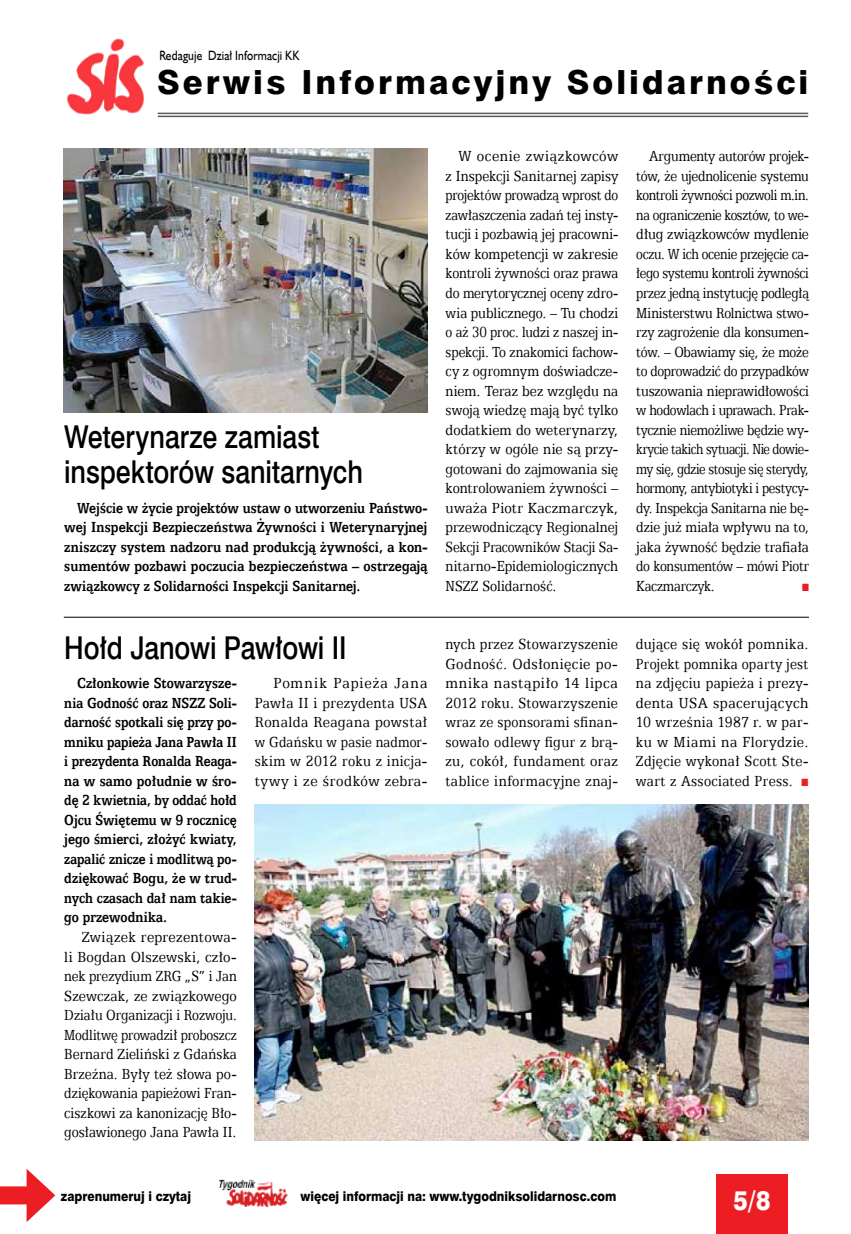
<style>
.page{position:relative;width:851px;height:1234px;background:#fff}
.page>*{position:absolute;margin:0;border:0;box-sizing:border-box;transform-origin:0 0}
.t1{font:33.3px "Swis 721 Hv EU";letter-spacing:.09em;color:#000}
.t2{font:31.5px/34.5px "Swis 721 Md EU";letter-spacing:-.005em;color:#000;scale:.85 1}
.t3{font:27px "Swis 721 Hv EU";color:#fff;scale:.9 1}
.t4{font:16.5px/19.5px "Egyptian 505 EU";letter-spacing:.01em;color:#000;text-align:justify;scale:.89 1}
.t5{font:16.5px/19.5px "Egyptian 505 EU";letter-spacing:.01em;color:#000;text-align:justify;scale:.83 1}
.t6{font:700 16.5px/19.5px "Egyptian 505 EU";letter-spacing:.005em;color:#000;text-align:justify;scale:.85 1}
.t7{font:16.5px/19.5px "Egyptian 505 EU";letter-spacing:.01em;color:#000;text-align:justify;scale:.86 1}
.t8{font:16.5px/19.5px "Egyptian 505 EU";letter-spacing:.01em;color:#000;text-align:justify;scale:.87 1}
.t9{font:16.5px/19.5px "Egyptian 505 EU";letter-spacing:.01em;color:#000;text-align:justify;scale:.9 1}
.t10{font:13.5px "Swis 721 Hv EU";color:#000;scale:.9 1}
.t11{font:13.5px "Humanst 521 EU";letter-spacing:.015em;color:#000;scale:.85 1}
.t12{font:10.5px "Zapf Dingbats ITC";color:#ed1d24;scale:.85 1}
.s1{color:#ed1d24}
</style>
<div class="page">
<div style="left:716px;top:1174px;width:72px;height:59px;background:#ed1d24"></div>
<img style="left:219px;top:1179px;width:69px;height:27px">
<div style="left:0;top:1186px;width:38px;height:18px;background:#ed1d24"></div>
<svg style="left:27px;top:1169px;width:28px;height:52px"></svg>
<img style="left:63px;top:149px;width:364px;height:263px">
<hr style="left:64px;top:617px;width:744px;height:1px;background:#000">
<img style="left:254px;top:804px;width:554px;height:336px">
<img style="left:66px;top:38px;width:78px;height:77px">
<hr style="left:158px;top:113px;width:650px;height:1px;background:#58595b">
<hr style="left:158px;top:116px;width:650px;height:1px;background:#58595b">
<p class="t11" style="left:159px;top:47px;width:166px">Redaguje Dział Informacji KK</p>
<h1 class="t1" style="left:157px;top:62px;width:652px">Serwis Informacyjny Solidarności</h1>
<h2 class="t2" style="left:64px;top:421px;width:353px">Weterynarze zamiast inspektorów sanitarnych</h2>
<p class="t6" style="left:64px;top:497px;width:429px;text-indent:13px">Wejście w życie projektów ustaw o utworzeniu Państwo&shy;wej Inspekcji Bezpieczeństwa Żywności i Weterynaryjnej zniszczy system nadzoru nad produkcją żywności, a kon&shy;sumentów pozbawi poczucia bezpieczeństwa – ostrzegają związkowcy z Solidarności Inspekcji Sanitarnej.</p>
<h2 class="t2" style="left:64px;top:632px;width:333px">Hołd Janowi Pawłowi II</h2>
<p class="t6" style="left:64px;top:673px;width:204px;text-indent:13px">Członkowie Stowarzysze&shy;nia Godność oraz NSZZ Soli&shy;darność spotkali się przy po&shy;mniku papieża Jana Pawła II i prezydenta Ronalda Reaga&shy;na w samo południe w śro&shy;dę 2 kwietnia, by oddać hołd Ojcu Świętemu w 9 rocznicę jego śmierci, złożyć kwiaty, zapalić znicze i modlitwą po&shy;dziękować Bogu, że w trud&shy;nych czasach dał nam takie&shy;go przewodnika.</p>
<p class="t4" style="left:64px;top:926px;width:195px;text-indent:17px">Związek reprezentowa&shy;li Bogdan Olszewski, czło&shy;nek prezydium ZRG „S” i Jan Szewczak, ze związkowego Działu Organizacji i Rozwoju.<br>Modlitwę prowadził proboszcz Bernard Zieliński z Gdańska Brzeźna. Były też słowa po&shy;dziękowania papieżowi Fran&shy;ciszkowi za kanonizację Bło&shy;gosławionego Jana Pawła II.</p>
<p class="t9" style="left:255px;top:673px;width:193px;text-indent:19px">Pomnik Papieża Jana Pawła II i prezydenta USA Ronalda Reagana powstał w Gdańsku w pasie nadmor&shy;skim w 2012 roku z inicja&shy;tywy i ze środków zebra-</p>
<p class="t4" style="left:445px;top:146px;width:195px;text-indent:13px">W ocenie związkowców z Inspekcji Sanitarnej zapisy projektów prowadzą wprost do zawłaszczenia zadań tej insty&shy;tucji i pozbawią jej pracowni&shy;ków kompetencji w zakresie kontroli żywności oraz prawa do merytorycznej oceny zdro&shy;wia publicznego. – Tu chodzi o aż 30 proc. ludzi z naszej in&shy;spekcji. To znakomici fachow&shy;cy z ogromnym doświadcze&shy;niem. Teraz bez względu na swoją wiedzę mają być tylko dodatkiem do weterynarzy, którzy w ogóle nie są przy&shy;gotowani do zajmowania się kontrolowaniem żywności – uważa Piotr Kaczmarczyk, przewodniczący Regionalnej Sekcji Pracowników Stacji Sa&shy;nitarno-Epidemiologicznych NSZZ Solidarność.</p>
<p class="t5" style="left:636px;top:146px;width:209px;text-indent:13px">Argumenty autorów projek&shy;tów, że ujednolicenie systemu kontroli żywności pozwoli m.in. na ograniczenie kosztów, to we&shy;dług związkowców mydlenie oczu. W ich ocenie przejęcie ca&shy;łego systemu kontroli żywności przez jedną instytucję podległą Ministerstwu Rolnictwa stwo&shy;rzy zagrożenie dla konsumen&shy;tów. – Obawiamy się, że może to doprowadzić do przypadków tuszowania nieprawidłowości w hodowlach i uprawach. Prak&shy;tycznie niemożliwe będzie wy&shy;krycie takich sytuacji. Nie dowie&shy;my się, gdzie stosuje się sterydy, hormony, antybiotyki i pestycy&shy;dy. Inspekcja Sanitarna nie bę&shy;dzie już miała wpływu na to, jaka żywność będzie trafiała do konsumentów – mówi Piotr Kaczmarczyk.</p>
<p class="t12" style="left:802px;top:582px;width:9px">■</p>
<p class="t7" style="left:445px;top:634px;width:202px">nych przez Stowarzyszenie Godność. Odsłonięcie po&shy;mnika nastąpiło 14 lipca 2012 roku. Stowarzyszenie wraz ze sponsorami sfinan&shy;sowało odlewy figur z brą&shy;zu, cokół, fundament oraz tablice informacyjne znaj-</p>
<p class="t8" style="left:635px;top:634px;width:200px">dujące się wokół pomnika.<br>Projekt pomnika oparty jest na zdjęciu papieża i prezy&shy;denta USA spacerujących 10 września 1987 r. w par&shy;ku w Miami na Florydzie.<br>Zdjęcie wykonał Scott Ste&shy;wart z Associated Press. <span class="s1">■</span></p>
<p class="t10" style="left:61px;top:1187px;width:146px">zaprenumeruj i czytaj</p>
<p class="t10" style="left:300px;top:1187px;width:352px">więcej informacji na: www.tygodniksolidarnosc.com</p>
<h3 class="t3" style="left:733px;top:1183px;width:42px">5/8</h3>
</div>
